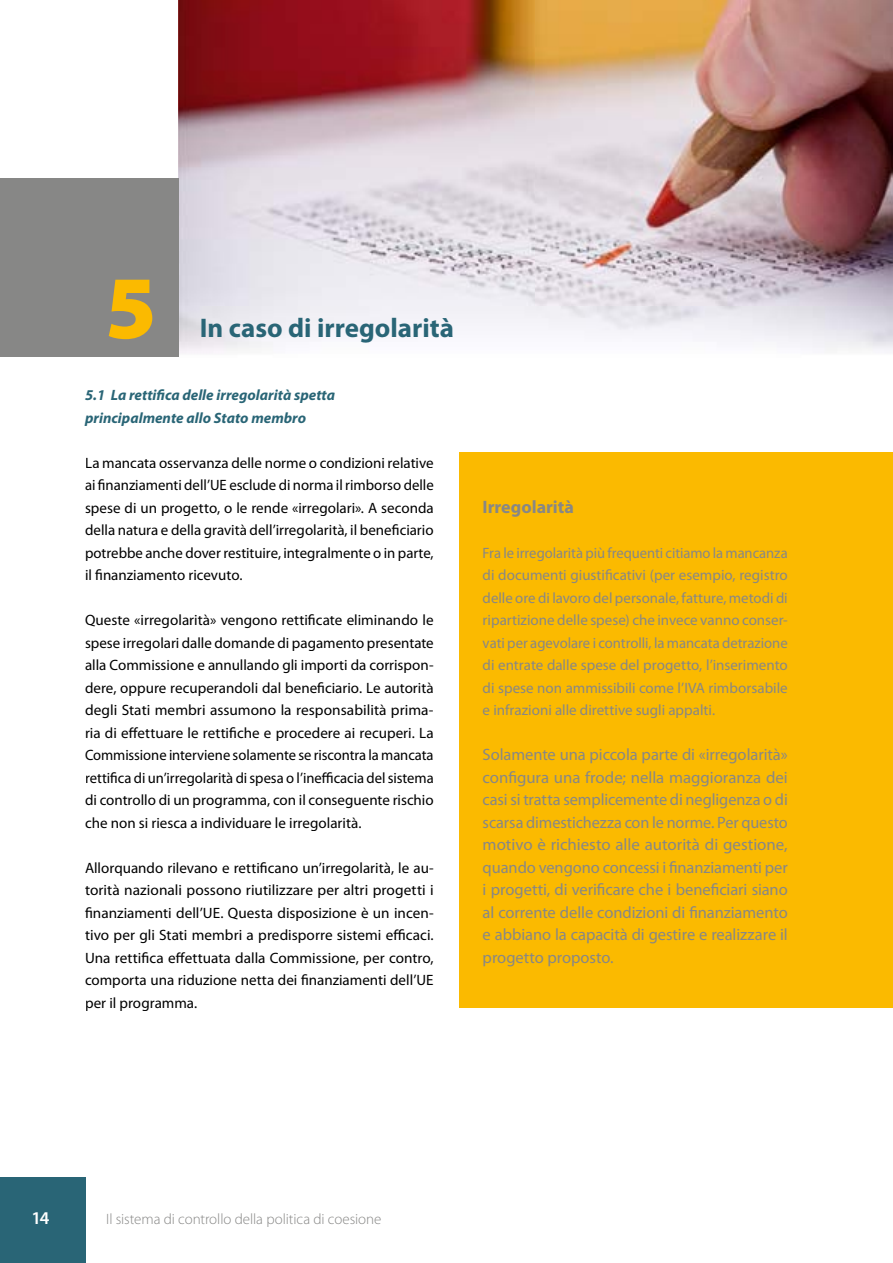
<style>
.page{position:relative;width:893px;height:1263px;background:#fff}
.page>*{position:absolute;margin:0;border:0;box-sizing:border-box;transform-origin:0 0}
.t1{font:900 90px "Myriad Pro";color:#fbba00}
.t2{font:700 27px "Myriad Pro";color:#296576}
.t3{font:700 18px "Myriad Pro";color:#878786}
.t4{font:600 18px "Myriad Pro";color:#fff}
.t5{font:16.5px/22.5px "Myriad Pro";letter-spacing:-.005em;color:#878786;text-align:justify}
.t6{font:15px/22.5px "Myriad Pro";color:#000;text-align:justify}
.t7{font:15px/22.5px "Myriad Pro";color:#878786;text-align:justify}
.t8{font:italic 700 15px/22.5px "Myriad Pro";color:#296576}
.t9{font:300 15px "Myriad Pro";letter-spacing:-.005em;color:#878786}
</style>
<div class="page">
<div style="left:459px;top:452px;width:434px;height:556px;background:#fbba00"></div>
<img style="left:179px;top:0;width:714px;height:353px">
<div style="left:0;top:179px;width:179px;height:178px;background:#878786"></div>
<div style="left:0;top:1178px;width:85px;height:85px;background:#296576"></div>
<h1 class="t1" style="left:105px;top:257px;width:53px">5</h1>
<h2 class="t2" style="left:200px;top:312px;width:256px">In caso di irregolarità</h2>
<p class="t8" style="left:85px;top:384px;width:252px">5.1 La rettifica delle irregolarità spetta principalmente allo Stato membro</p>
<p class="t6" style="left:85px;top:452px;width:350px">La mancata osservanza delle norme o condizioni relative ai finanziamenti dell’UE esclude di norma il rimborso delle spese di un progetto, o le rende «irregolari». A seconda della natura e della gravità dell’irregolarità, il beneficiario potrebbe anche dover restituire, integralmente o in parte, il finanziamento ricevuto.</p>
<p class="t6" style="left:85px;top:609px;width:350px">Queste «irregolarità» vengono rettificate eliminando le spese irregolari dalle domande di pagamento presentate alla Commissione e annullando gli importi da corrispon&shy;dere, oppure recuperandoli dal beneficiario. Le autorità degli Stati membri assumono la responsabilità prima&shy;ria di effettuare le rettifiche e procedere ai recuperi. La Commissione interviene solamente se riscontra la mancata rettifica di un’irregolarità di spesa o l’inefficacia del sistema di controllo di un programma, con il conseguente rischio che non si riesca a individuare le irregolarità.</p>
<p class="t6" style="left:85px;top:857px;width:350px">Allorquando rilevano e rettificano un’irregolarità, le au&shy;torità nazionali possono riutilizzare per altri progetti i finanziamenti dell’UE. Questa disposizione è un incen&shy;tivo per gli Stati membri a predisporre sistemi efficaci.<br>Una rettifica effettuata dalla Commissione, per contro, comporta una riduzione netta dei finanziamenti dell’UE per il programma.</p>
<p class="t3" style="left:483px;top:496px;width:93px">Irregolarità</p>
<p class="t7" style="left:483px;top:542px;width:307px">Fra le irregolarità più frequenti citiamo la mancanza di documenti giustificativi (per esempio, registro delle ore di lavoro del personale, fatture, metodi di ripartizione delle spese) che invece vanno conser&shy;vati per agevolare i controlli, la mancata detrazione di entrate dalle spese del progetto, l’inserimento di spese non ammissibili come l’IVA rimborsabile e infrazioni alle direttive sugli appalti.</p>
<p class="t5" style="left:483px;top:744px;width:307px">Solamente una piccola parte di «irregolarità» configura una frode; nella maggioranza dei casi si tratta semplicemente di negligenza o di scarsa dimestichezza con le norme. Per questo motivo è richiesto alle autorità di gestione, quando vengono concessi i finanziamenti per i progetti, di verificare che i beneficiari siano al corrente delle condizioni di finanziamento e abbiano la capacità di gestire e realizzare il progetto proposto.</p>
<p class="t4" style="left:32px;top:1208px;width:20px">14</p>
<p class="t9" style="left:106px;top:1210px;width:277px">Il sistema di controllo della politica di coesione</p>
</div>
